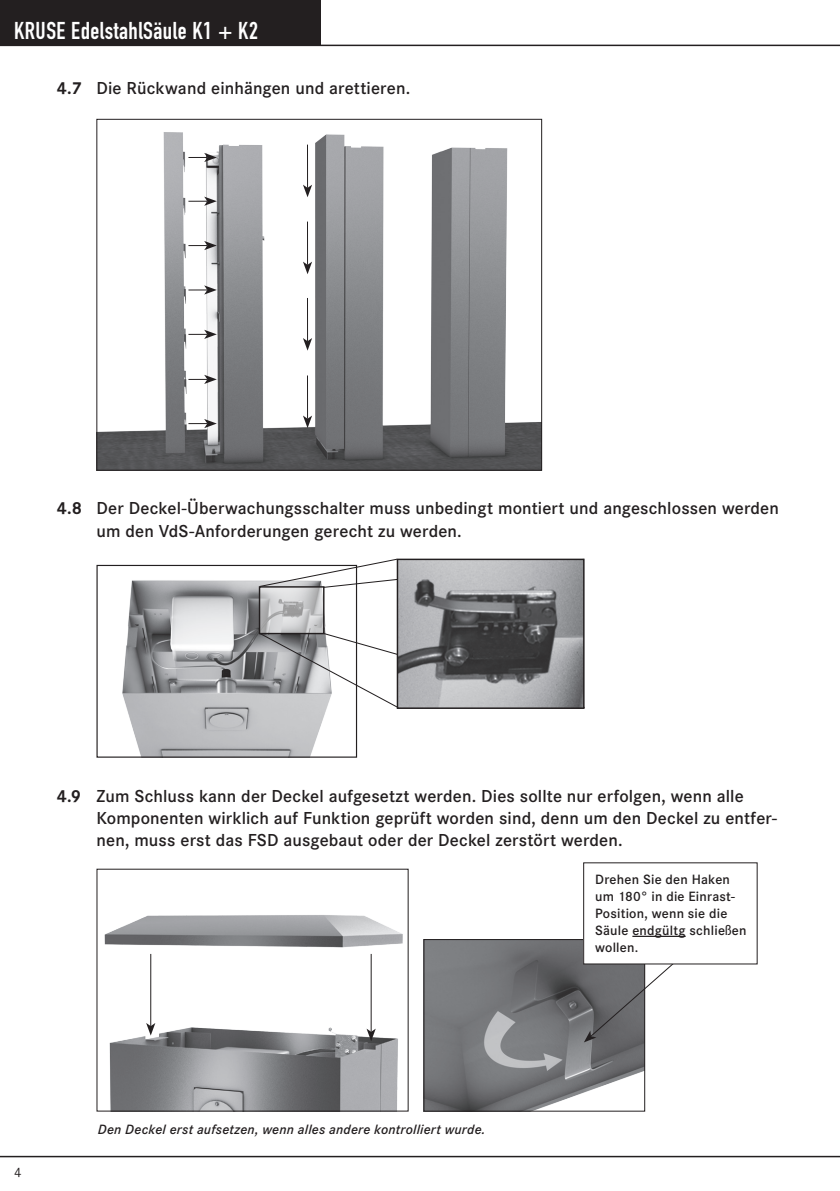
<style>
.page{position:relative;width:840px;height:1191px;background:#fff}
.page>*{position:absolute;margin:0;border:0;box-sizing:border-box;transform-origin:0 0}
.t1{font:24px "DIN Engschrift";letter-spacing:.02em;color:#fff}
.FT_D{font:600 18px/22.2px "Corporate S";letter-spacing:.01em;color:#231f20}
.FT_D-2{font:600 14px/16.8px "Corporate S";letter-spacing:.015em;color:#231f20}
.FT_D-3{font:italic 600 14px "Corporate S";letter-spacing:.015em;color:#231f20}
.t2{font:14px "Corporate S";color:#231f20}
.s1{font-weight:700}
.s2{font-family:"Helvetica Neue LT Pro";font-weight:400;font-stretch:condensed}
</style>
<div class="page">
<hr style="left:0;top:45px;width:839px;height:1px;background:#231f20">
<div style="left:0;top:0;width:320px;height:45px;background:#231f20"></div>
<hr style="left:0;top:1155px;width:839px;height:2px;background:#231f20">
<img style="left:98px;top:132px;width:441px;height:336px">
<div style="left:96px;top:119px;width:445px;height:351px;border:1px solid #231f20"></div>
<img style="left:122px;top:580px;width:205px;height:175px">
<div style="left:96px;top:565px;width:261px;height:192px;border:1px solid #231f20"></div>
<img style="left:104px;top:915px;width:299px;height:194px">
<img style="left:425px;top:941px;width:217px;height:168px">
<div style="left:423px;top:939px;width:221px;height:172px;border:1px solid #231f20"></div>
<hr style="left:150px;top:954px;width:1px;height:72px;background:#231f20">
<svg style="left:146px;top:1023px;width:9px;height:12px"></svg>
<hr style="left:370px;top:954px;width:1px;height:77px;background:#231f20">
<svg style="left:366px;top:1028px;width:9px;height:13px"></svg>
<svg style="left:583px;top:964px;width:95px;height:78px"></svg>
<div style="left:583px;top:863px;width:173px;height:101px;background:#fff"></div>
<hr style="left:632px;top:935px;width:53px;height:2px;background:#231f20">
<svg style="left:261px;top:588px;width:61px;height:44px"></svg>
<div style="left:259px;top:586px;width:65px;height:48px;border:1px solid #231f20"></div>
<svg style="left:258px;top:559px;width:138px;height:29px"></svg>
<svg style="left:258px;top:632px;width:327px;height:77px"></svg>
<img style="left:398px;top:560px;width:184px;height:147px">
<div style="left:396px;top:558px;width:188px;height:151px;border:1px solid #231f20"></div>
<hr style="left:307px;top:145px;width:1px;height:43px;background:#231f20">
<svg style="left:303px;top:185px;width:9px;height:12px"></svg>
<hr style="left:307px;top:221px;width:1px;height:44px;background:#231f20">
<svg style="left:303px;top:262px;width:9px;height:12px"></svg>
<hr style="left:307px;top:298px;width:1px;height:43px;background:#231f20">
<svg style="left:303px;top:338px;width:9px;height:13px"></svg>
<hr style="left:307px;top:375px;width:1px;height:44px;background:#231f20">
<svg style="left:303px;top:415px;width:9px;height:13px"></svg>
<svg style="left:188px;top:153px;width:29px;height:9px"></svg>
<svg style="left:188px;top:197px;width:29px;height:9px"></svg>
<svg style="left:188px;top:241px;width:29px;height:9px"></svg>
<svg style="left:188px;top:285px;width:29px;height:9px"></svg>
<svg style="left:188px;top:330px;width:29px;height:9px"></svg>
<svg style="left:188px;top:375px;width:29px;height:9px"></svg>
<svg style="left:188px;top:419px;width:29px;height:9px"></svg>
<h1 class="t1" style="left:14px;top:16px;width:245px">KRUSE EdelstahlSäule K1 + K2</h1>
<p class="FT_D" style="left:57px;top:77px;width:355px"><span class="s1">4.7</span> Die Rückwand einhängen und arettieren.</p>
<p class="FT_D" style="left:96px;top:497px;width:683px;text-indent:-40px"><span class="s1">4.8</span> Der Deckel-Überwachungsschalter muss unbedingt montiert und angeschlossen werden um den VdS-Anforderungen gerecht zu werden.</p>
<p class="FT_D" style="left:96px;top:785px;width:681px;text-indent:-40px"><span class="s1">4.9</span> Zum Schluss kann der Deckel aufgesetzt werden. Dies sollte nur erfolgen, wenn alle<br>Komponenten wirklich auf Funktion geprüft worden sind, denn um den Deckel zu entfer&shy;nen, muss erst das FSD ausgebaut oder der Deckel zerstört werden.</p>
<p class="FT_D-2" style="left:594px;top:871px;width:153px">Drehen Sie den Haken um 180° in die Einrast-<br>Position, wenn sie die<br>Säule endgültg schlie<span class="s2">ß</span>en wollen.</p>
<p class="t2" style="left:14px;top:1164px;width:9px">4</p>
<p class="FT_D-3" style="left:98px;top:1121px;width:389px">Den Deckel erst aufsetzen, wenn alles andere kontrolliert wurde.</p>
</div>
